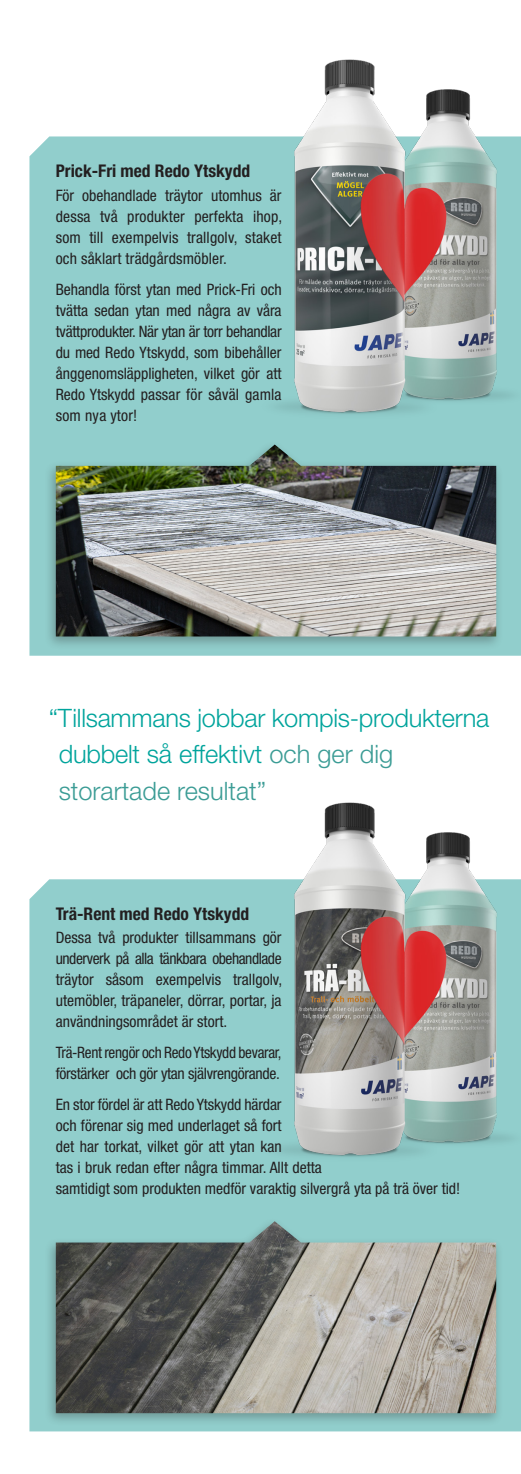
<style>
.page{position:relative;width:521px;height:1474px;background:#fff}
.page>*{position:absolute;margin:0;border:0;box-sizing:border-box;transform-origin:0 0}
.Produktbroschyr_-_Kä{font:300 25.38px "Helvetica Neue LT Std";letter-spacing:-.01em;color:#00a49c}
.Produktbroschyr_-_Kä-2{font:300 25.38px "Helvetica Neue LT Std";color:#3b9c95}
.Produktbroschyr_-_Br{font:700 condensed 17.5px "Helvetica Neue LT Std";color:#231f20}
.Produktbroschyr_-_Br-2{font:condensed 15.75px/21px "Helvetica Neue LT Std";color:#231f20;text-align:justify}
.Produktbroschyr_-_Br-3{font:condensed 15.75px/21px "Helvetica Neue LT Std";letter-spacing:-.02em;color:#231f20}
.s1{color:#3b9c95}
</style>
<div class="page">
<div style="left:29px;top:879px;width:492px;height:552px;background:#91cecc"></div>
<img style="left:234px;top:802px;width:287px;height:403px">
<div style="left:44px;top:1216px;width:460px;height:210px;background:#231f20;opacity:.31"></div>
<img style="left:56px;top:1221px;width:440px;height:192px">
<div style="left:29px;top:136px;width:492px;height:519px;background:#91cecc"></div>
<img style="left:234px;top:59px;width:287px;height:403px">
<div style="left:44px;top:440px;width:460px;height:210px;background:#231f20;opacity:.31"></div>
<img style="left:56px;top:444px;width:440px;height:192px">
<p class="Produktbroschyr_-_Br" style="left:56px;top:160px;width:196px">Prick-Fri med Redo Ytskydd</p>
<p class="Produktbroschyr_-_Br-2" style="left:56px;top:184px;width:228px">För obehandlade träytor utomhus är dessa två produkter perfekta ihop, som till exempelvis trallgolv, staket och såklart trädgårdsmöbler.</p>
<p class="Produktbroschyr_-_Br-2" style="left:56px;top:278px;width:227px">Behandla först ytan med Prick-Fri och tvätta sedan ytan med några av våra tvättprodukter. När ytan är torr behandlar du med Redo Ytskydd, som bibehåller ånggenomsläppligheten, vilket gör att Redo Ytskydd passar för såväl gamla som nya ytor!</p>
<p class="Produktbroschyr_-_Kä" style="left:49px;top:702px;width:442px">“Tillsammans jobbar kompis-produkterna</p>
<p class="Produktbroschyr_-_Kä" style="left:59px;top:738px;width:336px">dubbelt så effektivt <span class="s1">och ger dig</span></p>
<p class="Produktbroschyr_-_Kä-2" style="left:59px;top:775px;width:209px">storartade resultat”</p>
<p class="Produktbroschyr_-_Br" style="left:56px;top:903px;width:195px">Trä-Rent med Redo Ytskydd</p>
<p class="Produktbroschyr_-_Br-2" style="left:56px;top:927px;width:228px">Dessa två produkter tillsammans gör underverk på alla tänkbara obehandlade träytor såsom exempelvis trallgolv, utemöbler, träpaneler, dörrar, portar, ja användningsområdet är stort.</p>
<p class="Produktbroschyr_-_Br-3" style="left:56px;top:1042px;width:227px">Trä-Rent rengör och Redo Ytskydd bevarar, förstärker och gör ytan självrengörande.</p>
<p class="Produktbroschyr_-_Br-2" style="left:56px;top:1094px;width:406px;text-align:left">En stor fördel är att Redo Ytskydd härdar<br>och förenar sig med underlaget så fort<br>det har torkat, vilket gör att ytan kan<br>tas i bruk redan efter några timmar. Allt detta<br>samtidigt som produkten medför varaktig silvergrå yta på trä över tid!</p>
</div>
